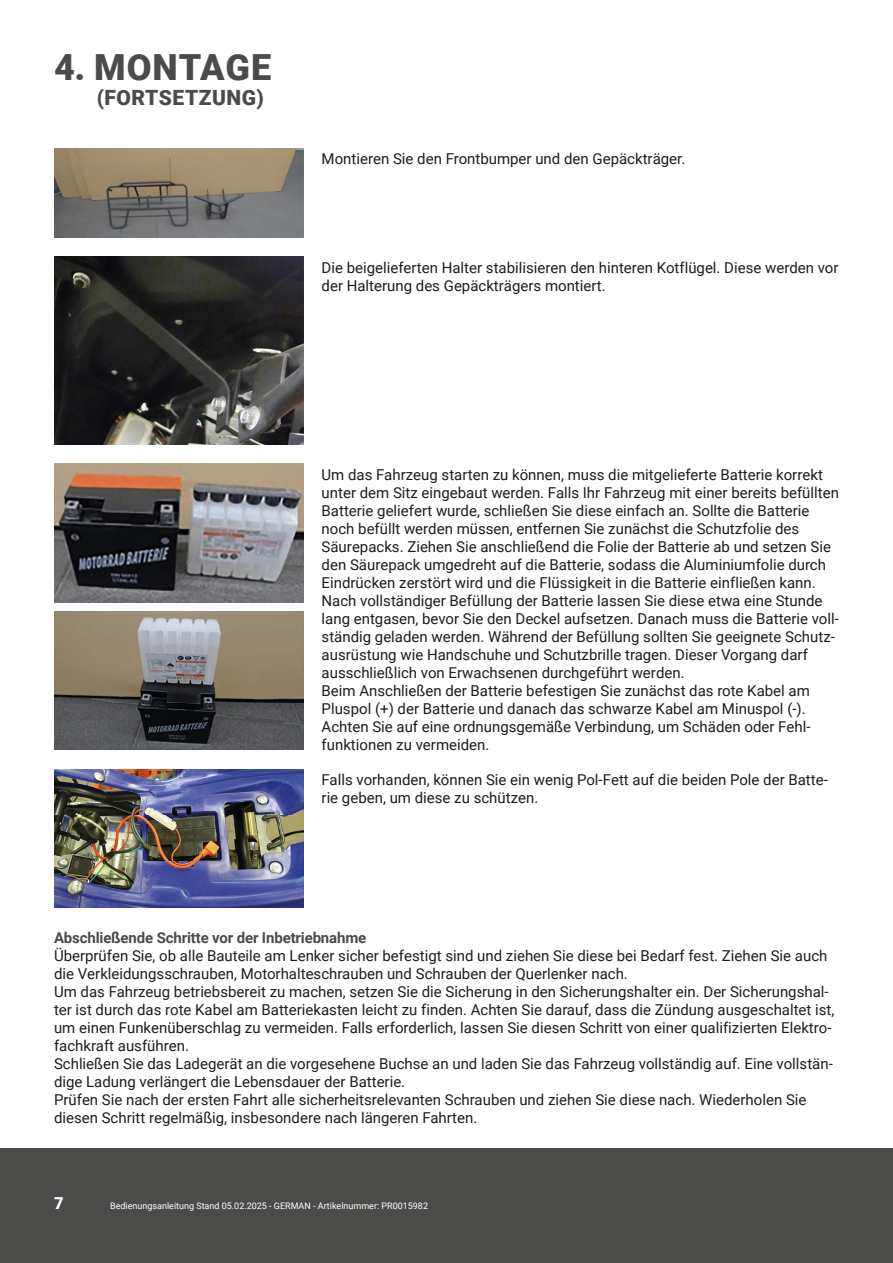
<style>
.page{position:relative;width:893px;height:1263px;background:#fff}
.page>*{position:absolute;margin:0;border:0;box-sizing:border-box;transform-origin:0 0}
.t1{font:900 36px "Roboto";letter-spacing:.025em;color:#4b4b4a}
.t2{font:900 21px "Roboto";letter-spacing:.025em;color:#4b4b4a}
.t3{font:900 16.5px "Roboto";color:#fff}
.t4{font:15px/18px "Roboto";color:#1d1d1b}
.t5{font:700 15px "Roboto";letter-spacing:-.01em;color:#4b4b4a}
.t6{font:9px "Roboto";color:#fff}
</style>
<div class="page">
<div style="left:0;top:1148px;width:893px;height:115px;background:#4b4b4a"></div>
<img style="left:54px;top:149px;width:250px;height:88px">
<img style="left:54px;top:257px;width:250px;height:187px">
<img style="left:54px;top:464px;width:250px;height:138px">
<img style="left:54px;top:611px;width:250px;height:139px">
<img style="left:54px;top:769px;width:250px;height:138px">
<h1 class="t1" style="left:54px;top:42px;width:219px">4. MONTAGE</h1>
<h2 class="t2" style="left:97px;top:83px;width:168px">(FORTSETZUNG)</h2>
<p class="t4" style="left:322px;top:150px;width:365px">Montieren Sie den Frontbumper und den Gepäckträger.</p>
<p class="t4" style="left:322px;top:258px;width:518px">Die beigelieferten Halter stabilisieren den hinteren Kotflügel. Diese werden vor der Halterung des Gepäckträgers montiert.</p>
<p class="t4" style="left:322px;top:465px;width:519px">Um das Fahrzeug starten zu können, muss die mitgelieferte Batterie korrekt unter dem Sitz eingebaut werden. Falls Ihr Fahrzeug mit einer bereits befüllten Batterie geliefert wurde, schließen Sie diese einfach an. Sollte die Batterie noch befüllt werden müssen, entfernen Sie zunächst die Schutzfolie des Säurepacks. Ziehen Sie anschließend die Folie der Batterie ab und setzen Sie den Säurepack umgedreht auf die Batterie, sodass die Aluminiumfolie durch Eindrücken zerstört wird und die Flüssigkeit in die Batterie einfließen kann.<br>Nach vollständiger Befüllung der Batterie lassen Sie diese etwa eine Stunde lang entgasen, bevor Sie den Deckel aufsetzen. Danach muss die Batterie voll&shy;ständig geladen werden. Während der Befüllung sollten Sie geeignete Schutz&shy;ausrüstung wie Handschuhe und Schutzbrille tragen. Dieser Vorgang darf ausschließlich von Erwachsenen durchgeführt werden.<br>Beim Anschließen der Batterie befestigen Sie zunächst das rote Kabel am Pluspol (+) der Batterie und danach das schwarze Kabel am Minuspol (-).<br>Achten Sie auf eine ordnungsgemäße Verbindung, um Schäden oder Fehl&shy;funktionen zu vermeiden.</p>
<p class="t4" style="left:322px;top:770px;width:508px">Falls vorhanden, können Sie ein wenig Pol-Fett auf die beiden Pole der Batte&shy;rie geben, um diese zu schützen.</p>
<p class="t5" style="left:54px;top:927px;width:314px">Abschließende Schritte vor der Inbetriebnahme</p>
<p class="t4" style="left:54px;top:946px;width:782px">Überprüfen Sie, ob alle Bauteile am Lenker sicher befestigt sind und ziehen Sie diese bei Bedarf fest. Ziehen Sie auch die Verkleidungsschrauben, Motorhalteschrauben und Schrauben der Querlenker nach.<br>Um das Fahrzeug betriebsbereit zu machen, setzen Sie die Sicherung in den Sicherungshalter ein. Der Sicherungshal&shy;ter ist durch das rote Kabel am Batteriekasten leicht zu finden. Achten Sie darauf, dass die Zündung ausgeschaltet ist, um einen Funkenüberschlag zu vermeiden. Falls erforderlich, lassen Sie diesen Schritt von einer qualifizierten Elektro&shy;fachkraft ausführen.<br>Schließen Sie das Ladegerät an die vorgesehene Buchse an und laden Sie das Fahrzeug vollständig auf. Eine vollstän&shy;dige Ladung verlängert die Lebensdauer der Batterie.<br>Prüfen Sie nach der ersten Fahrt alle sicherheitsrelevanten Schrauben und ziehen Sie diese nach. Wiederholen Sie diesen Schritt regelmäßig, insbesondere nach längeren Fahrten.</p>
<p class="t3" style="left:54px;top:1192px;width:11px">7</p>
<p class="t6" style="left:110px;top:1200px;width:319px">Bedienungsanleitung Stand 05.02.2025 - GERMAN - Artikelnummer: PR0015982</p>
</div>
